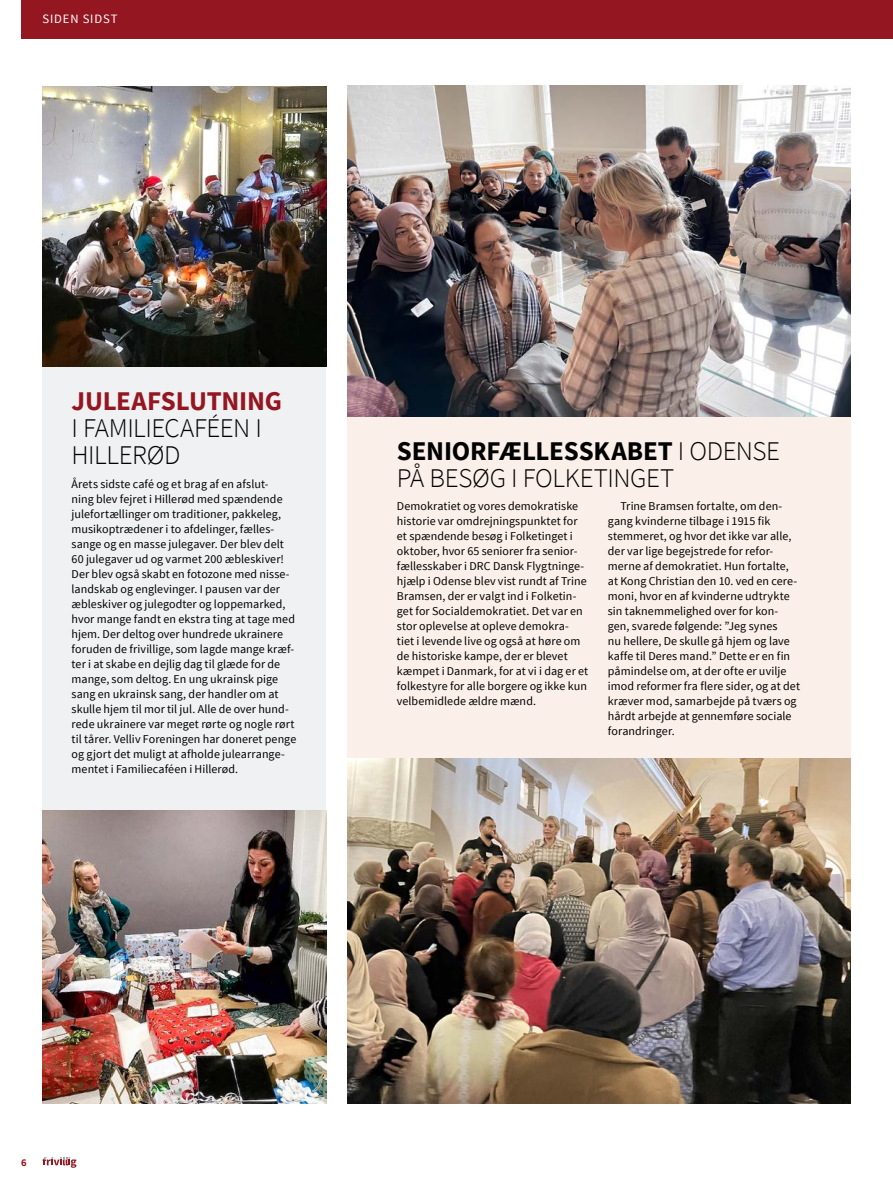
<style>
.page{position:relative;width:893px;height:1178px;background:#fff}
.page>*{position:absolute;margin:0;border:0;box-sizing:border-box;transform-origin:0 0}
.Rubrik_Siden_sidst{font:300 27px/27px "Source Sans Pro";letter-spacing:-.015em;color:#000}
.EMNEORD{font:12.75px "Source Sans Pro";letter-spacing:.07em;color:#fff}
.Boks_brød{font:12px/15px "Source Sans Pro";letter-spacing:.005em;color:#000}
.t1{font:700 10.5px "Source Sans Pro";color:#941620}
.s1{font-weight:700;color:#941620}
.s2{font-weight:700}
</style>
<div class="page">
<div style="left:21px;top:0;width:872px;height:38px;background:#941620"></div>
<div style="left:43px;top:362px;width:283px;height:448px;background:#f0f1f3"></div>
<div style="left:347px;top:416px;width:503px;height:345px;background:#faefe9"></div>
<img style="left:43px;top:86px;width:283px;height:280px">
<img style="left:347px;top:86px;width:503px;height:330px">
<img style="left:347px;top:758px;width:503px;height:345px">
<img style="left:43px;top:810px;width:283px;height:293px">
<svg style="left:43px;top:1157px;width:33px;height:11px"></svg>
<p class="EMNEORD" style="left:43px;top:10px;width:77px">SIDEN SIDST</p>
<h1 class="Rubrik_Siden_sidst" style="left:72px;top:388px;width:212px"><span class="s1">JULEAFSLUTNING<br></span>I FAMILIECAFÉEN I<br>HILLERØD</h1>
<p class="Boks_brød" style="left:72px;top:477px;width:226px">Årets sidste café og et brag af en afslut-<br>ning blev fejret i Hillerød med spændende julefortællinger om traditioner, pakkeleg, musikoptrædener i to afdelinger, fælles&shy;sange og en masse julegaver. Der blev delt 60 julegaver ud og varmet 200 æbleskiver!<br>Der blev også skabt en fotozone med nisse&shy;landskab og englevinger. I pausen var der æbleskiver og julegodter og loppemarked, hvor mange fandt en ekstra ting at tage med hjem. Der deltog over hundrede ukrainere foruden de frivillige, som lagde mange kræf&shy;ter i at skabe en dejlig dag til glæde for de mange, som deltog. En ung ukrainsk pige sang en ukrainsk sang, der handler om at skulle hjem til mor til jul. Alle de over hund&shy;rede ukrainere var meget rørte og nogle rørt til tårer. Velliv Foreningen har doneret penge og gjort det muligt at afholde julearrange&shy;mentet i Familiecaféen i Hillerød.</p>
<h1 class="Rubrik_Siden_sidst" style="left:397px;top:437px;width:385px"><span class="s2">SENIORFÆLLESSKABET</span> I ODENSE<br>PÅ BESØG I FOLKETINGET</h1>
<p class="Boks_brød" style="left:397px;top:499px;width:193px">Demokratiet og vores demokratiske historie var omdrejningspunktet for et spændende besøg i Folketinget i oktober, hvor 65 seniorer fra senior&shy;fællesskaber i DRC Dansk Flygtninge&shy;hjælp i Odense blev vist rundt af Trine Bramsen, der er valgt ind i Folketin&shy;get for Socialdemokratiet. Det var en stor oplevelse at opleve demokra&shy;tiet i levende live og også at høre om de historiske kampe, der er blevet kæmpet i Danmark, for at vi i dag er et folkestyre for alle borgere og ikke kun velbemidlede ældre mænd.</p>
<p class="Boks_brød" style="left:608px;top:499px;width:194px;text-indent:13px">Trine Bramsen fortalte, om den&shy;gang kvinderne tilbage i 1915 fik stemmeret, og hvor det ikke var alle, der var lige begejstrede for refor&shy;merne af demokratiet. Hun fortalte, at Kong Christian den 10. ved en cere&shy;moni, hvor en af kvinderne udtrykte sin taknemmelighed over for kon&shy;gen, svarede følgende: ”Jeg synes<br>nu hellere, De skulle gå hjem og lave kaffe til Deres mand.” Dette er en fin påmindelse om, at der ofte er uvilje imod reformer fra flere sider, og at det kræver mod, samarbejde på tværs og hårdt arbejde at gennemføre sociale forandringer.</p>
<p class="t1" style="left:21px;top:1155px;width:7px">6</p>
</div>
